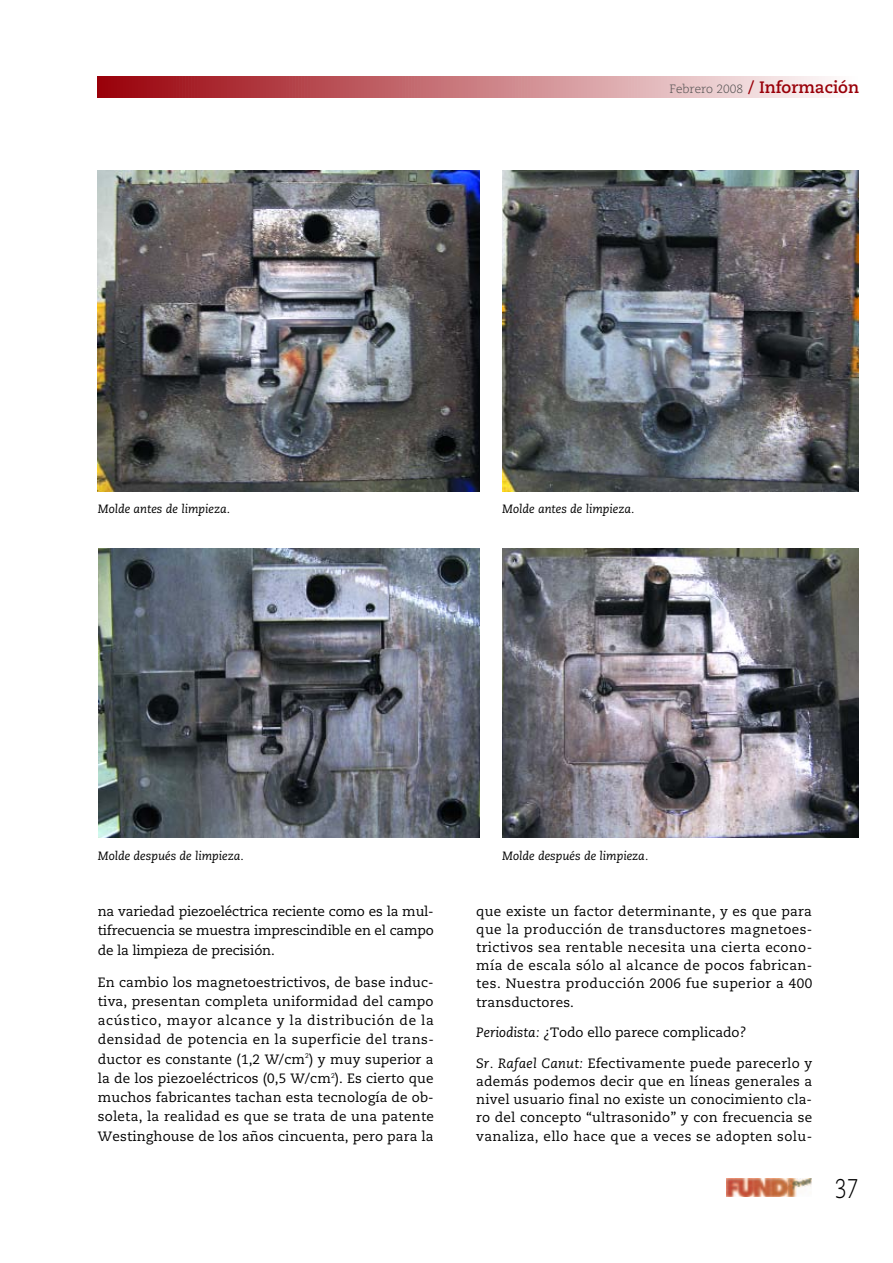
<style>
.page{position:relative;width:893px;height:1263px;background:#fff}
.page>*{position:absolute;margin:0;border:0;box-sizing:border-box;transform-origin:0 0}
.t1{font:300 27px "Caecilia";color:#000;scale:.8 1}
.t2{font:700 16.5px "Caecilia";color:#990009}
.t3{font:13.5px/19.2px "Caecilia";letter-spacing:.01em;color:#000;text-align:justify}
.t4{font:italic 12px "Caecilia";color:#000}
.s1{font-weight:300;font-size:12px;color:#4d4d4d}
.s2{font-style:italic}
</style>
<div class="page">
<img style="left:98px;top:170px;width:382px;height:321px">
<img style="left:502px;top:170px;width:357px;height:321px">
<img style="left:99px;top:549px;width:381px;height:289px">
<img style="left:502px;top:549px;width:357px;height:289px">
<svg style="left:98px;top:77px;width:730px;height:21px"></svg>
<img style="left:726px;top:1178px;width:85px;height:18px">
<p class="t2" style="left:669px;top:81px;width:191px"><span class="s1">Febrero 2008</span> / Información</p>
<p class="t4" style="left:98px;top:504px;width:134px">Molde antes de limpieza.</p>
<p class="t4" style="left:502px;top:504px;width:134px">Molde antes de limpieza.</p>
<p class="t4" style="left:98px;top:850px;width:148px">Molde después de limpieza.</p>
<p class="t3" style="left:98px;top:903px;width:338px">na variedad piezoeléctrica reciente como es la mul&shy;tifrecuencia se muestra imprescindible en el campo de la limpieza de precisión.</p>
<p class="t3" style="left:98px;top:973px;width:338px">En cambio los magnetoestrictivos, de base induc&shy;tiva, presentan completa uniformidad del campo acústico, mayor alcance y la distribución de la densidad de potencia en la superficie del trans&shy;ductor es constante (1,2 W/cm<sup>2</sup>) y muy superior a la de los piezoeléctricos (0,5 W/cm<sup>2</sup>). Es cierto que muchos fabricantes tachan esta tecnología de ob&shy;soleta, la realidad es que se trata de una patente Westinghouse de los años cincuenta, pero para la</p>
<p class="t4" style="left:502px;top:850px;width:148px">Molde después de limpieza.</p>
<p class="t3" style="left:476px;top:903px;width:338px;line-height:18.1px">que existe un factor determinante, y es que para que la producción de transductores magnetoes&shy;trictivos sea rentable necesita una cierta econo&shy;mía de escala sólo al alcance de pocos fabrican&shy;tes. Nuestra producción 2006 fue superior a 400 transductores.</p>
<p class="t3" style="left:476px;top:1024px;width:272px"><span class="s2">Periodista:</span> ¿Todo ello parece complicado?</p>
<p class="t3" style="left:476px;top:1056px;width:338px;line-height:18.1px"><span class="s2">Sr. Rafael Canut:</span> Efectivamente puede parecerlo y además podemos decir que en líneas generales a nivel usuario final no existe un conocimiento cla&shy;ro del concepto “ultrasonido” y con frecuencia se vanaliza, ello hace que a veces se adopten solu-</p>
<p class="t1" style="left:835px;top:1177px;width:32px">37</p>
</div>
